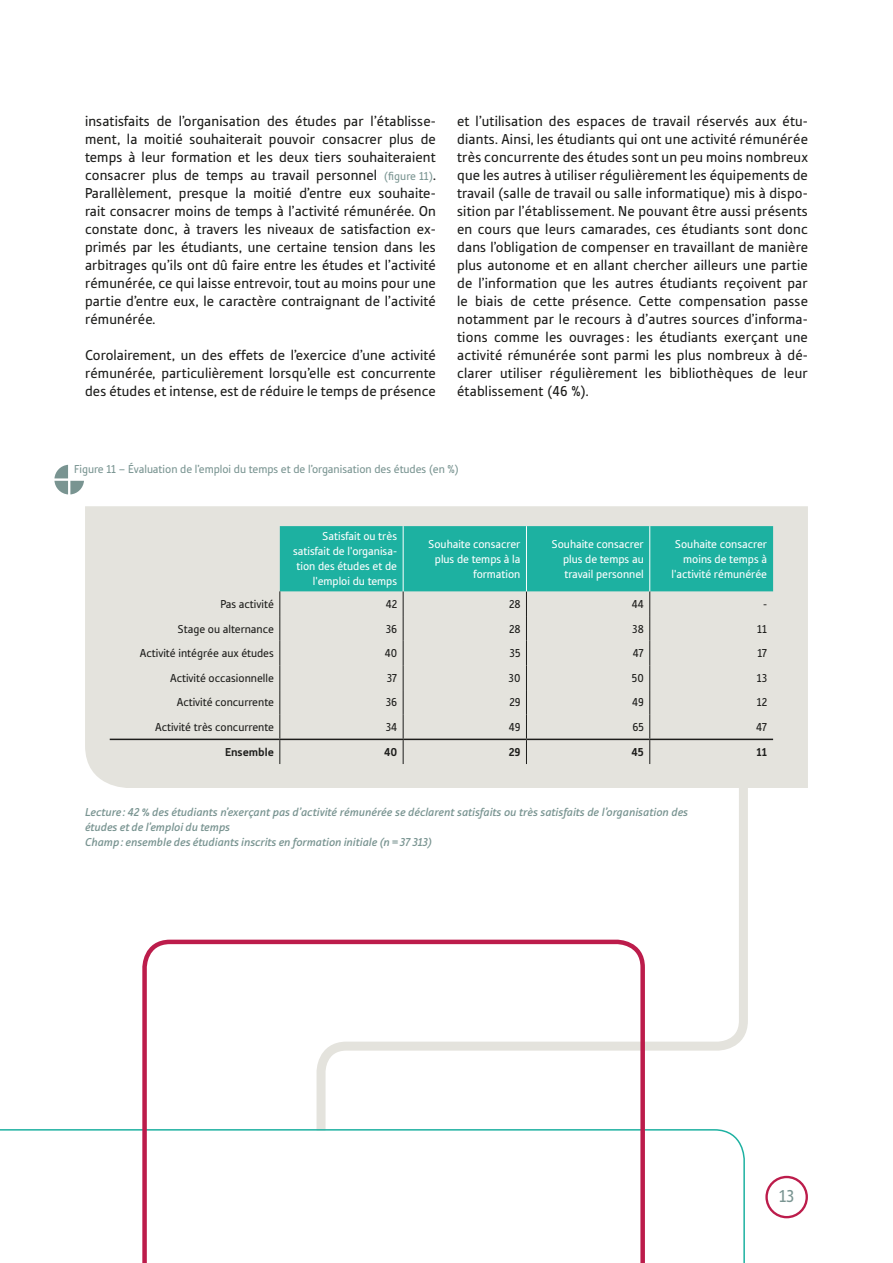
<style>
.page{position:relative;width:893px;height:1263px;background:#fff}
.page>*{position:absolute;margin:0;border:0;box-sizing:border-box;transform-origin:0 0}
.t1{font:18px "Tabula ITC Std";color:#799491}
.t2{font:15px/18px "Tabula ITC Std";letter-spacing:.01em;color:#1d1d1b;text-align:justify}
.t3{font:12px/15px "Tabula ITC Std";color:#fff;text-align:right}
.t4{font:italic 500 12px/15px "Tabula ITC Std";color:#799491}
.t5{font:12px "Tabula ITC Std";color:#1d1d1b}
.t6{font:12px "Tabula ITC Std";color:#799491}
.t7{font:700 12px "Tabula ITC Std";color:#1d1d1b}
.s1{font-size:12px;color:#799491}
</style>
<div class="page">
<div style="left:765px;top:1176px;width:43px;height:42px;border:2px solid #bc1c4b;border-radius:50%"></div>
<svg style="left:647px;top:788px;width:101px;height:263px"></svg>
<svg style="left:0;top:1129px;width:745px;height:134px"></svg>
<svg style="left:140px;top:939px;width:507px;height:324px"></svg>
<div style="left:85px;top:506px;width:723px;height:282px;background:#e4e3dd"></div>
<svg style="left:280px;top:526px;width:493px;height:238px"></svg>
<hr style="left:110px;top:739px;width:170px;height:1px;background:#1d1d1b">
<hr style="left:280px;top:739px;width:123px;height:1px;background:#1d1d1b">
<hr style="left:403px;top:739px;width:123px;height:1px;background:#1d1d1b">
<hr style="left:526px;top:739px;width:124px;height:1px;background:#1d1d1b">
<hr style="left:650px;top:739px;width:123px;height:1px;background:#1d1d1b">
<svg style="left:54px;top:465px;width:30px;height:29px"></svg>
<p class="t2" style="left:85px;top:112px;width:352px">insatisfaits de l’organisation des études par l’établisse&shy;ment, la moitié souhaiterait pouvoir consacrer plus de temps à leur formation et les deux tiers souhaiteraient consacrer plus de temps au travail personnel <span class="s1">(figure 11)</span>.<br>Parallèlement, presque la moitié d’entre eux souhaite&shy;rait consacrer moins de temps à l’activité rémunérée. On constate donc, à travers les niveaux de satisfaction ex&shy;primés par les étudiants, une certaine tension dans les arbitrages qu’ils ont dû faire entre les études et l’activité rémunérée, ce qui laisse entrevoir, tout au moins pour une partie d’entre eux, le caractère contraignant de l’activité rémunérée.</p>
<p class="t2" style="left:85px;top:346px;width:352px">Corolairement, un des effets de l’exercice d’une activité rémunérée, particulièrement lorsqu’elle est concurrente des études et intense, est de réduire le temps de présence</p>
<p class="t2" style="left:457px;top:112px;width:352px">et l’utilisation des espaces de travail réservés aux étu&shy;diants. Ainsi, les étudiants qui ont une activité rémunérée très concurrente des études sont un peu moins nombreux que les autres à utiliser régulièrement les équipements de travail (salle de travail ou salle informatique) mis à dispo&shy;sition par l’établissement. Ne pouvant être aussi présents en cours que leurs camarades, ces étudiants sont donc dans l’obligation de compenser en travaillant de manière plus autonome et en allant chercher ailleurs une partie de l’information que les autres étudiants reçoivent par le biais de cette présence. Cette compensation passe notamment par le recours à d’autres sources d’informa&shy;tions comme les ouvrages: les étudiants exerçant une activité rémunérée sont parmi les plus nombreux à dé&shy;clarer utiliser régulièrement les bibliothèques de leur établissement (46 %).</p>
<p class="t6" style="left:74px;top:462px;width:386px">Figure 11 – Évaluation de l’emploi du temps et de l’organisation des études (en %)</p>
<p class="t3" style="left:293px;top:529px;width:106px">Satisfait ou très satisfait de l'organisa&shy;tion des études et de l'emploi du temps</p>
<p class="t3" style="left:428px;top:536px;width:93px">Souhaite consacrer plus de temps à la formation</p>
<p class="t3" style="left:563px;top:536px;width:82px;text-align:justify;text-indent:-11px">Souhaite consacrer plus de temps au travail personnel</p>
<p class="t3" style="left:671px;top:536px;width:97px">Souhaite consacrer moins de temps à l'activité rémunérée</p>
<p class="t5" style="left:220px;top:597px;width:55px">Pas activité</p>
<p class="t5" style="left:386px;top:597px;width:13px">42</p>
<p class="t5" style="left:509px;top:597px;width:13px">28</p>
<p class="t5" style="left:632px;top:597px;width:13px">44</p>
<p class="t5" style="left:763px;top:597px;width:6px">-</p>
<p class="t5" style="left:178px;top:621px;width:97px">Stage ou alternance</p>
<p class="t5" style="left:386px;top:621px;width:13px">36</p>
<p class="t5" style="left:509px;top:621px;width:13px">28</p>
<p class="t5" style="left:632px;top:621px;width:13px">38</p>
<p class="t5" style="left:757px;top:621px;width:11px">11</p>
<p class="t5" style="left:140px;top:646px;width:135px">Activité intégrée aux études</p>
<p class="t5" style="left:385px;top:646px;width:14px">40</p>
<p class="t5" style="left:510px;top:646px;width:12px">35</p>
<p class="t5" style="left:633px;top:646px;width:13px">47</p>
<p class="t5" style="left:757px;top:646px;width:11px">17</p>
<p class="t5" style="left:170px;top:671px;width:105px">Activité occasionnelle</p>
<p class="t5" style="left:387px;top:671px;width:12px">37</p>
<p class="t5" style="left:509px;top:671px;width:13px">30</p>
<p class="t5" style="left:632px;top:671px;width:14px">50</p>
<p class="t5" style="left:757px;top:671px;width:12px">13</p>
<p class="t5" style="left:177px;top:695px;width:99px">Activité concurrente</p>
<p class="t5" style="left:386px;top:695px;width:13px">36</p>
<p class="t5" style="left:509px;top:695px;width:13px">29</p>
<p class="t5" style="left:632px;top:695px;width:13px">49</p>
<p class="t5" style="left:757px;top:695px;width:12px">12</p>
<p class="t5" style="left:155px;top:720px;width:120px">Activité très concurrente</p>
<p class="t5" style="left:386px;top:720px;width:13px">34</p>
<p class="t5" style="left:509px;top:720px;width:13px">49</p>
<p class="t5" style="left:632px;top:720px;width:13px">65</p>
<p class="t5" style="left:756px;top:720px;width:13px">47</p>
<p class="t7" style="left:225px;top:745px;width:50px">Ensemble</p>
<p class="t7" style="left:384px;top:745px;width:15px">40</p>
<p class="t7" style="left:509px;top:745px;width:13px">29</p>
<p class="t7" style="left:631px;top:745px;width:14px">45</p>
<p class="t7" style="left:757px;top:745px;width:12px">11</p>
<p class="t4" style="left:85px;top:804px;width:604px">Lecture : 42 % des étudiants n’exerçant pas d’activité rémunérée se déclarent satisfaits ou très satisfaits de l’organisation des études et de l’emploi du temps<br>Champ: ensemble des étudiants inscrits en formation initiale (n = 37 313)</p>
<p class="t1" style="left:779px;top:1185px;width:17px">13</p>
</div>
